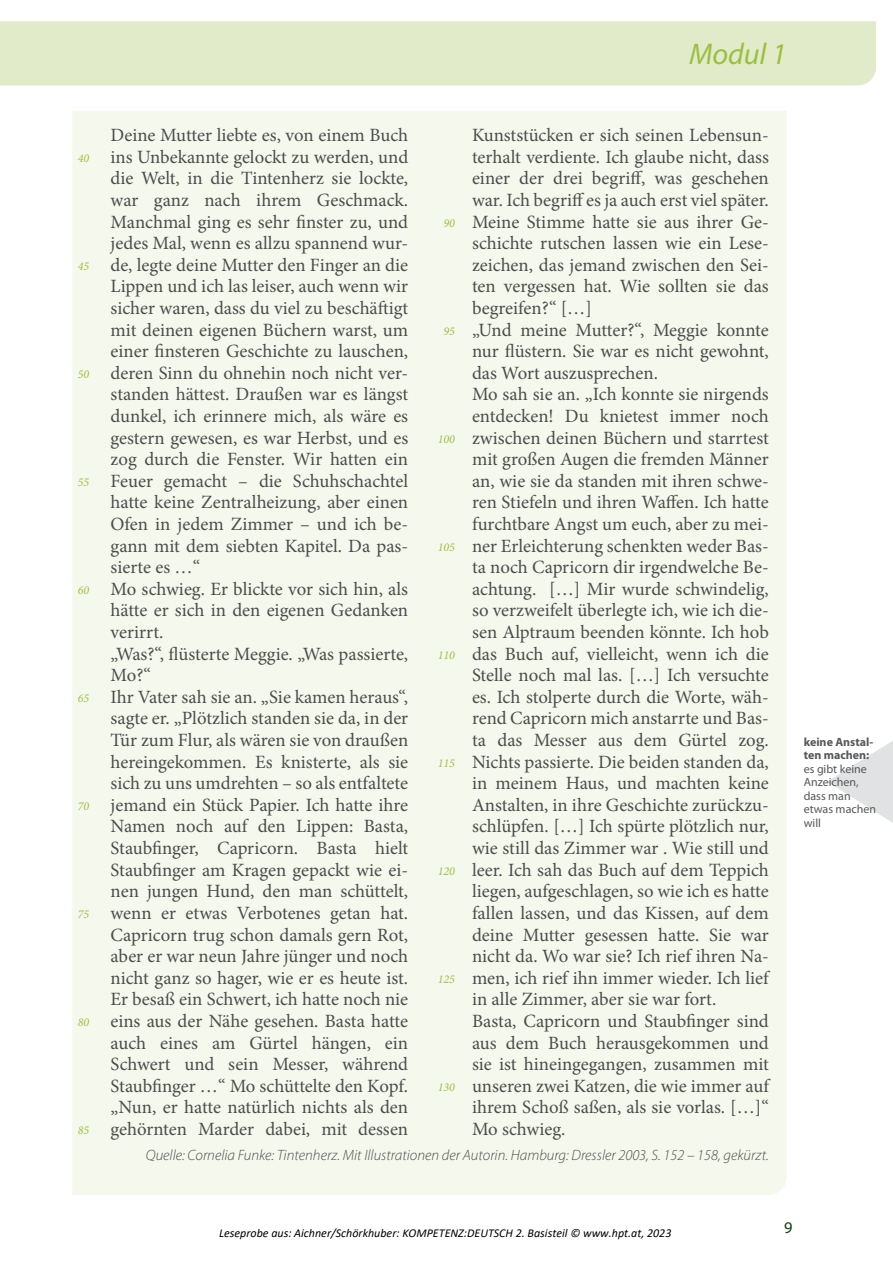
<style>
.page{position:relative;width:893px;height:1263px;background:#fff}
.page>*{position:absolute;margin:0;border:0;box-sizing:border-box;transform-origin:0 0}
.t1{font:italic 30px "Myriad Pro";color:#9ac03e}
.t2{font:18.75px/21.6px "Minion Pro";color:#4b4c4d}
.t3{font:16.35px "Myriad Pro";color:#0b410d}
.t4{font:italic 300 15px "Myriad Pro";color:#4b4c4d}
.t5{font:italic 12px "Calibri";color:#000}
.t6{font:italic 12px "Minion Pro";color:#9ac03e}
.t7{font:12px/13.5px "Myriad Pro";color:#57585a}
.t8{font:700 12px/13.5px "Myriad Pro";color:#57585a}
</style>
<div class="page">
<div style="left:0;top:21px;width:876px;height:64px;background:#e1ebca"></div>
<div style="left:72px;top:111px;width:715px;height:1084px;background:#f5f8ec"></div>
<svg style="left:828px;top:741px;width:65px;height:82px"></svg>
<h1 class="t1" style="left:689px;top:38px;width:99px">Modul 1</h1>
<p class="t6" style="left:78px;top:150px;width:13px">40</p>
<p class="t6" style="left:78px;top:258px;width:13px">45</p>
<p class="t6" style="left:78px;top:366px;width:13px">50</p>
<p class="t6" style="left:78px;top:474px;width:13px">55</p>
<p class="t6" style="left:78px;top:582px;width:13px">60</p>
<p class="t6" style="left:78px;top:690px;width:13px">65</p>
<p class="t6" style="left:78px;top:798px;width:13px">70</p>
<p class="t6" style="left:78px;top:906px;width:13px">75</p>
<p class="t6" style="left:78px;top:1014px;width:13px">80</p>
<p class="t6" style="left:78px;top:1122px;width:13px">85</p>
<p class="t2" style="left:111px;top:124px;width:299px">Deine Mutter liebte es, von einem Buch ins Unbekannte gelockt zu werden, und die Welt, in die Tintenherz sie lockte, war ganz nach ihrem Geschmack.<br>Manchmal ging es sehr finster zu, und jedes Mal, wenn es allzu spannend wur&shy;de, legte deine Mutter den Finger an die Lippen und ich las leiser, auch wenn wir sicher waren, dass du viel zu beschäftigt mit deinen eigenen Büchern warst, um einer finsteren Geschichte zu lauschen, deren Sinn du ohnehin noch nicht ver&shy;standen hättest. Draußen war es längst dunkel, ich erinnere mich, als wäre es gestern gewesen, es war Herbst, und es zog durch die Fenster. Wir hatten ein Feuer gemacht – die Schuhschachtel hatte keine Zentralheizung, aber einen Ofen in jedem Zimmer – und ich be&shy;gann mit dem siebten Kapitel. Da pas&shy;sierte es …“<br>Mo schwieg. Er blickte vor sich hin, als hätte er sich in den eigenen Gedanken verirrt.<br>„Was?“, flüsterte Meggie. „Was passierte, Mo?“<br>Ihr Vater sah sie an. „Sie kamen heraus“, sagte er. „Plötzlich standen sie da, in der Tür zum Flur, als wären sie von draußen hereingekommen. Es knisterte, als sie sich zu uns umdrehten – so als entfaltete jemand ein Stück Papier. Ich hatte ihre Namen noch auf den Lippen: Basta, Staubfinger, Capricorn. Basta hielt Staubfinger am Kragen gepackt wie ei&shy;nen jungen Hund, den man schüttelt, wenn er etwas Verbotenes getan hat.<br>Capricorn trug schon damals gern Rot, aber er war neun Jahre jünger und noch nicht ganz so hager, wie er es heute ist.<br>Er besaß ein Schwert, ich hatte noch nie eins aus der Nähe gesehen. Basta hatte auch eines am Gürtel hängen, ein Schwert und sein Messer, während Staubfinger …“ Mo schüttelte den Kopf. „Nun, er hatte natürlich nichts als den gehörnten Marder dabei, mit dessen</p>
<p class="t2" style="left:472px;top:124px;width:298px">Kunststücken er sich seinen Lebensun&shy;terhalt verdiente. Ich glaube nicht, dass einer der drei begriff, was geschehen war. Ich begriff es ja auch erst viel später.<br>Meine Stimme hatte sie aus ihrer Ge&shy;schichte rutschen lassen wie ein Lese&shy;zeichen, das jemand zwischen den Sei&shy;ten vergessen hat. Wie sollten sie das begreifen?“ […]<br>„Und meine Mutter?“, Meggie konnte nur flüstern. Sie war es nicht gewohnt, das Wort auszusprechen.<br>Mo sah sie an. „Ich konnte sie nirgends entdecken! Du knietest immer noch zwischen deinen Büchern und starrtest mit großen Augen die fremden Männer an, wie sie da standen mit ihren schwe&shy;ren Stiefeln und ihren Waffen. Ich hatte furchtbare Angst um euch, aber zu mei&shy;ner Erleichterung schenkten weder Bas&shy;ta noch Capricorn dir irgendwelche Be&shy;achtung. […] Mir wurde schwindelig, so verzweifelt überlegte ich, wie ich die&shy;sen Alptraum beenden könnte. Ich hob das Buch auf, vielleicht, wenn ich die Stelle noch mal las. […] Ich versuchte es. Ich stolperte durch die Worte, wäh&shy;rend Capricorn mich anstarrte und Bas&shy;ta das Messer aus dem Gürtel zog.<br>Nichts passierte. Die beiden standen da, in meinem Haus, und machten keine Anstalten, in ihre Geschichte zurückzu&shy;schlüpfen. […] Ich spürte plötzlich nur, wie still das Zimmer war . Wie still und leer. Ich sah das Buch auf dem Teppich liegen, aufgeschlagen, so wie ich es hatte fallen lassen, und das Kissen, auf dem deine Mutter gesessen hatte. Sie war nicht da. Wo war sie? Ich rief ihren Na&shy;men, ich rief ihn immer wieder. Ich lief in alle Zimmer, aber sie war fort.<br>Basta, Capricorn und Staubfinger sind aus dem Buch herausgekommen und sie ist hineingegangen, zusammen mit unseren zwei Katzen, die wie immer auf ihrem Schoß saßen, als sie vorlas. […]“ Mo schwieg.</p>
<p class="t4" style="left:146px;top:1147px;width:624px">Quelle: Cornelia Funke: Tintenherz. Mit Illustrationen der Autorin. Hamburg: Dressler 2003, S. 152 – 158, gekürzt.</p>
<p class="t6" style="left:444px;top:215px;width:13px">90</p>
<p class="t6" style="left:444px;top:323px;width:13px">95</p>
<p class="t6" style="left:438px;top:431px;width:19px">100</p>
<p class="t6" style="left:438px;top:539px;width:19px">105</p>
<p class="t6" style="left:438px;top:647px;width:19px">110</p>
<p class="t6" style="left:438px;top:755px;width:19px">115</p>
<p class="t6" style="left:438px;top:863px;width:19px">120</p>
<p class="t6" style="left:438px;top:971px;width:19px">125</p>
<p class="t6" style="left:438px;top:1079px;width:19px">130</p>
<p class="t8" style="left:804px;top:735px;width:71px">keine Anstal&shy;ten machen:</p>
<p class="t7" style="left:804px;top:762px;width:74px">es gibt keine<br>Anzeichen, dass man etwas machen will</p>
<p class="t5" style="left:219px;top:1225px;width:454px">Leseprobe aus: Aichner/Schörkhuber: KOMPETENZ:DEUTSCH 2. Basisteil © www.hpt.at, 2023</p>
<p class="t3" style="left:784px;top:1219px;width:10px">9</p>
</div>
